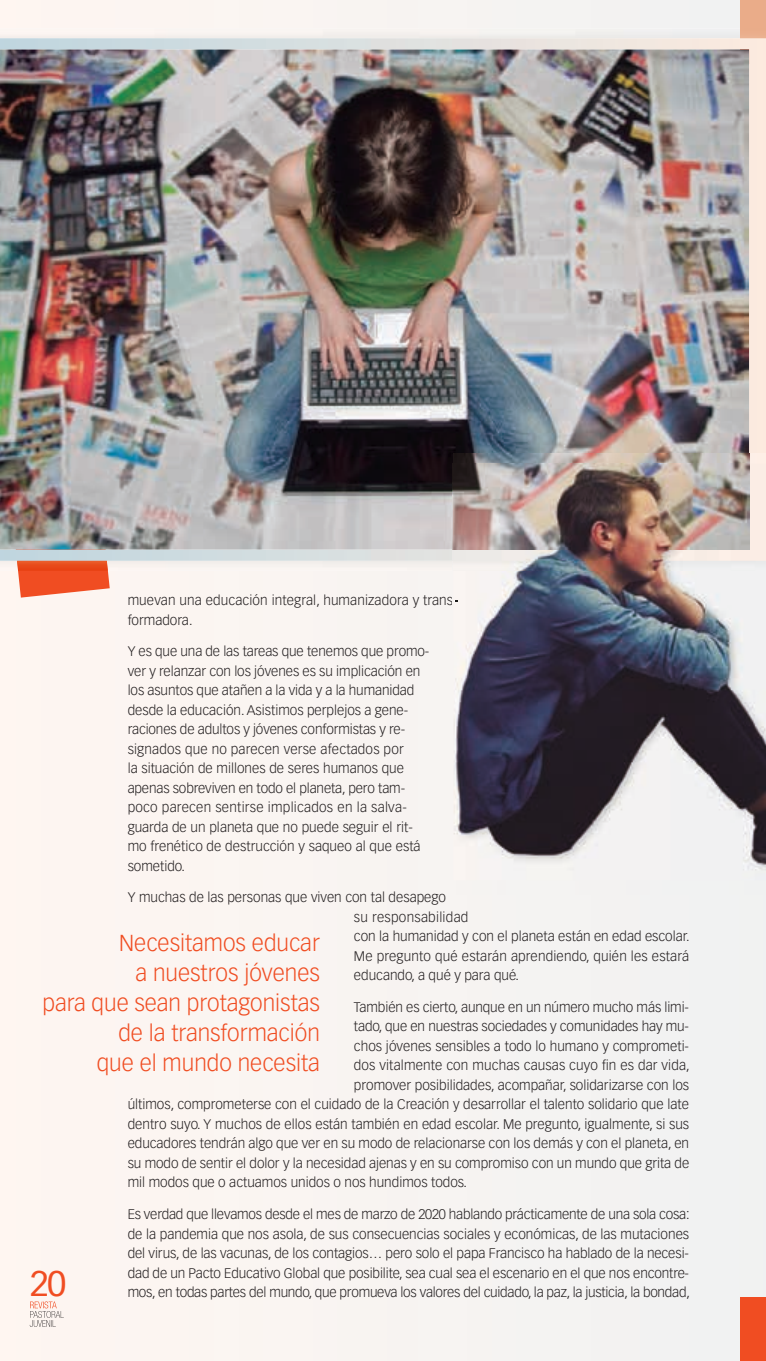
<style>
.page{position:relative;width:766px;height:1361px;background:#fff}
.page>*{position:absolute;margin:0;border:0;box-sizing:border-box;transform-origin:0 0}
.t1{font:34.65px "Vectora LT Std";color:#f04d22}
.t2{font:300 22.5px/30px "Vectora LT Std";color:#f04d22;text-align:right}
.t3{font:300 13.5px/19.5px "Vectora LT Std";color:#231f20}
</style>
<div class="page">
<div style="left:0;top:0;width:765px;height:1361px;background:#f9f4f1"></div>
<div style="left:740px;top:0;width:25px;height:28px;background:#eaac89"></div>
<div style="left:129px;top:594px;width:323px;height:14px;background:#faf5f1"></div>
<svg style="left:30px;top:1301px;width:34px;height:26px"></svg>
<div style="left:740px;top:1297px;width:25px;height:64px;background:#f04d22"></div>
<svg style="left:12px;top:571px;width:98px;height:26px"></svg>
<div style="left:0;top:28px;width:740px;height:543px;background:#f5f2ef"></div>
<img style="left:740px;top:28px;width:25px;height:10px">
<img style="left:17px;top:561px;width:91px;height:10px">
<svg style="left:0;top:38px;width:765px;height:523px;background:#e1dfdc"></svg>
<img style="left:0;top:50px;width:748px;height:499px">
<img style="left:452px;top:571px;width:1px;height:309px">
<svg style="left:452px;top:549px;width:1px;height:22px"></svg>
<img style="left:453px;top:453px;width:312px;height:442px">
<p class="t3" style="left:128px;top:591px;width:331px">muevan una educación integral, humanizadora y trans&shy;formadora.</p>
<p class="t3" style="left:128px;top:642px;width:303px">Y es que una de las tareas que tenemos que promo&shy;ver y relanzar con los jóvenes es su implicación en los asuntos que atañen a la vida y a la humanidad desde la educación. Asistimos perplejos a gene&shy;raciones de adultos y jóvenes conformistas y re&shy;signados que no parecen verse afectados por<br>la situación de millones de seres humanos que apenas sobreviven en todo el planeta, pero tam&shy;poco parecen sentirse implicados en la salva&shy;guarda de un planeta que no puede seguir el rit&shy;mo frenético de destrucción y saqueo al que está sometido.</p>
<p class="t3" style="left:354px;top:888px;width:337px;text-indent:-226px">Y muchas de las personas que viven con tal desapego<br>su responsabilidad<br>con la humanidad y con el planeta están en edad escolar.<br>Me pregunto qué estarán aprendiendo, quién les estará educando, a qué y para qué.</p>
<p class="t3" style="left:354px;top:997px;width:336px">También es cierto, aunque en un número mucho más limi-</p>
<p class="t3" style="left:354px;top:1017px;width:336px">tado, que en nuestras sociedades y comunidades hay mu-</p>
<p class="t3" style="left:354px;top:1036px;width:336px">chos jóvenes sensibles a todo lo humano y comprometi-</p>
<p class="t3" style="left:354px;top:1056px;width:337px">dos vitalmente con muchas causas cuyo fin es dar vida,</p>
<p class="t3" style="left:354px;top:1075px;width:336px">promover posibilidades, acompañar, solidarizarse con los</p>
<p class="t3" style="left:128px;top:1095px;width:562px">últimos, comprometerse con el cuidado de la Creación y desarrollar el talento solidario que late</p>
<p class="t3" style="left:128px;top:1114px;width:563px">dentro suyo. Y muchos de ellos están también en edad escolar. Me pregunto, igualmente, si sus</p>
<p class="t3" style="left:128px;top:1134px;width:562px">educadores tendrán algo que ver en su modo de relacionarse con los demás y con el planeta, en</p>
<p class="t3" style="left:128px;top:1153px;width:563px">su modo de sentir el dolor y la necesidad ajenas y en su compromiso con un mundo que grita de</p>
<p class="t3" style="left:128px;top:1173px;width:341px">mil modos que o actuamos unidos o nos hundimos todos.</p>
<p class="t3" style="left:128px;top:1204px;width:563px;text-align:justify">Es verdad que llevamos desde el mes de marzo de 2020 hablando prácticamente de una sola cosa: de la pandemia que nos asola, de sus consecuencias sociales y económicas, de las mutaciones del virus, de las vacunas, de los contagios… pero solo el papa Francisco ha hablado de la necesi&shy;dad de un Pacto Educativo Global que posibilite, sea cual sea el escenario en el que nos encontre-</p>
<h2 class="t2" style="left:43px;top:928px;width:279px">Necesitamos educar<br>a nuestros jóvenes<br>para que sean protagonistas de la transformación<br>que el mundo necesita</h2>
<h1 class="t1" style="left:30px;top:1263px;width:38px">20</h1>
<p class="t3" style="left:128px;top:1282px;width:563px">mos, en todas partes del mundo, que promueva los valores del cuidado, la paz, la justicia, la bondad,</p>
</div>
